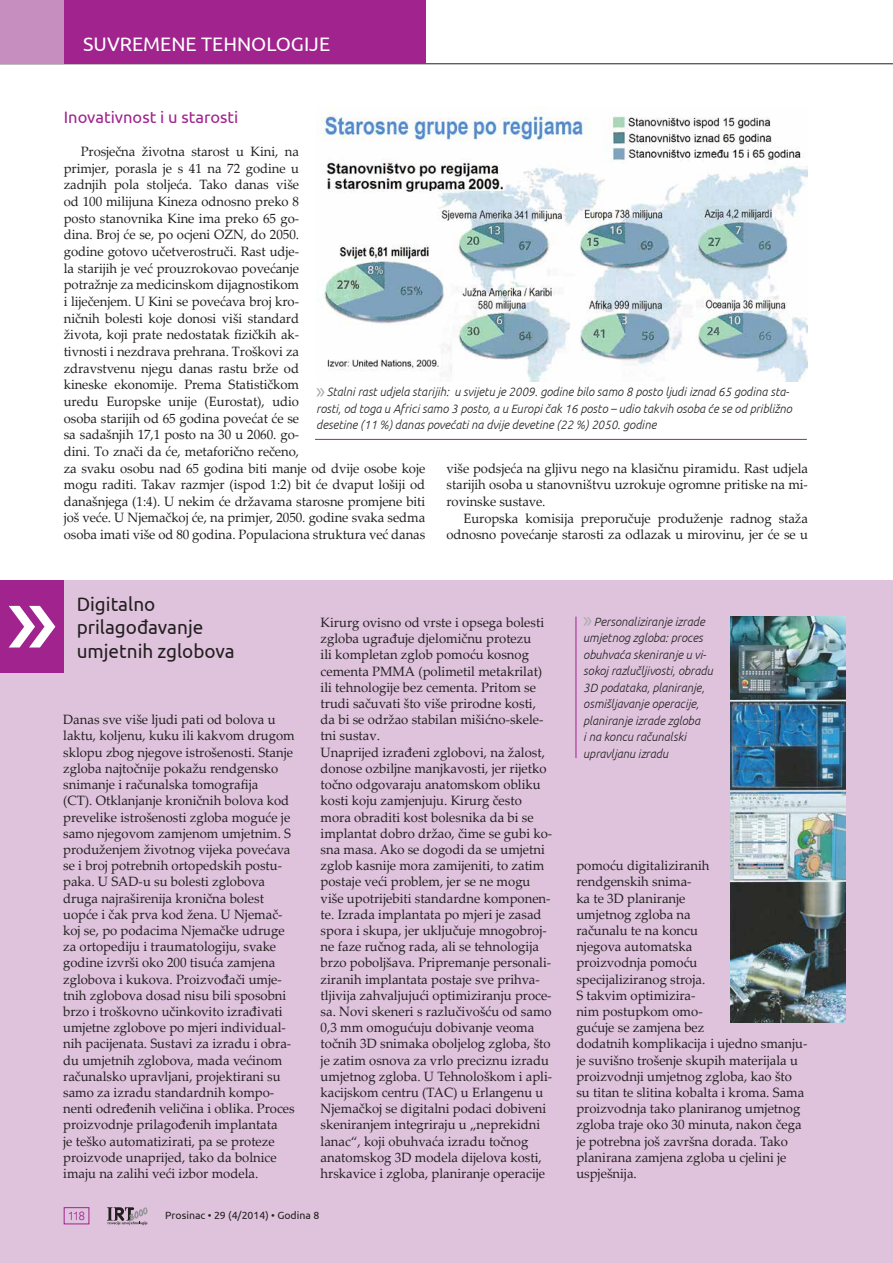
<style>
.page{position:relative;width:893px;height:1263px;background:#fff}
.page>*{position:absolute;margin:0;border:0;box-sizing:border-box;transform-origin:0 0}
.t1{font:19.5px/23.4px "Ubuntu";color:#231f20}
.t2{font:19.5px "Ubuntu";color:#fff}
.t3{font:16.5px "Ubuntu";color:#a0238e}
.t4{font:13.5px/16.2px "Palatino Linotype";color:#231f20}
.t5{font:italic 300 12px/16.5px "Ubuntu";color:#231f20}
.t6{font:300 12px "Ubuntu";color:#a0238e}
.t7{font:10.5px "Ubuntu";color:#231f20}
.s1{font-family:"Myriad Pro";font-weight:400;font-style:normal;font-size:22.5px;color:#a8a9ad}
</style>
<div class="page">
<div style="left:0;top:581px;width:892px;height:682px;background:#dfc3dd"></div>
<svg style="left:107px;top:1207px;width:40px;height:18px"></svg>
<hr style="left:0;top:63px;width:893px;height:1px;background:#231f20">
<div style="left:64px;top:1207px;width:25px;height:17px;border:1px solid #a0238e"></div>
<div style="left:0;top:0;width:64px;height:64px;background:#c68ebf"></div>
<div style="left:64px;top:0;width:361px;height:64px;background:#a0238e"></div>
<img style="left:317px;top:115px;width:491px;height:267px">
<div style="left:0;top:581px;width:63px;height:92px;background:#a0238e"></div>
<img style="left:730px;top:616px;width:116px;height:407px">
<hr style="left:315px;top:439px;width:492px;height:1px;background:#a0238e">
<hr style="left:576px;top:616px;width:1px;height:142px;background:#a0238e">
<h1 class="t2" style="left:83px;top:32px;width:248px">SUVREMENE TEHNOLOGIJE</h1>
<p class="t3" style="left:64px;top:107px;width:176px">Inovativnost i u starosti</p>
<p class="t4" style="left:64px;top:143px;width:363px;line-height:16.6px;text-indent:17px">Prosječna životna starost u Kini, na<br>primjer, porasla je s 41 na 72 godine u<br>zadnjih pola stoljeća. Tako danas više<br>od 100 milijuna Kineza odnosno preko 8<br>posto stanovnika Kine ima preko 65 go-<br>dina. Broj će se, po ocjeni OZN, do 2050.<br>godine gotovo učetverostruči. Rast udje-<br>la starijih je već prouzrokovao povećanje<br>potražnje za medicinskom dijagnostikom<br>i liječenjem. U Kini se povećava broj kro-<br>ničnih bolesti koje donosi viši standard<br>života, koji prate nedostatak fizičkih ak-<br>tivnosti i nezdrava prehrana. Troškovi za<br>zdravstvenu njegu danas rastu brže od<br>kineske ekonomije. Prema Statističkom<br>uredu Europske unije (Eurostat), udio<br>osoba starijih od 65 godina povećat će se<br>sa sadašnjih 17,1 posto na 30 u 2060. go-<br>dini. To znači da će, metaforično rečeno,<br>za svaku osobu nad 65 godina biti manje od dvije osobe koje mogu raditi. Takav razmjer (ispod 1:2) bit će dvaput lošiji od današnjega (1:4). U nekim će državama starosne promjene biti još veće. U Njemačkoj će, na primjer, 2050. godine svaka sedma osoba imati više od 80 godina. Populaciona struktura već danas</p>
<p class="t5" style="left:316px;top:383px;width:477px"><span class="s1">»</span> Stalni rast udjela starijih: u svijetu je 2009. godine bilo samo 8 posto ljudi iznad 65 godina sta&shy;rosti, od toga u Africi samo 3 posto, a u Europi čak 16 posto – udio takvih osoba će se od približno desetine (11 %) danas povećati na dvije devetine (22 %) 2050. godine</p>
<p class="t4" style="left:446px;top:459px;width:363px;line-height:16.6px;text-align:justify">više podsjeća na gljivu nego na klasičnu piramidu. Rast udjela starijih osoba u stanovništvu uzrokuje ogromne pritiske na mi&shy;rovinske sustave.</p>
<p class="t4" style="left:446px;top:509px;width:363px;line-height:16.6px;text-align:right">Europska komisija preporučuje produženje radnog staža odnosno povećanje starosti za odlazak u mirovinu, jer će se u</p>
<h1 class="t1" style="left:77px;top:592px;width:160px">Digitalno prilagođavanje umjetnih zglobova</h1>
<p class="t4" style="left:63px;top:711px;width:233px">Danas sve više ljudi pati od bolova u laktu, koljenu, kuku ili kakvom drugom sklopu zbog njegove istrošenosti. Stanje zgloba najtočnije pokažu rendgensko snimanje i računalska tomografija<br>(CT). Otklanjanje kroničnih bolova kod prevelike istrošenosti zgloba moguće je samo njegovom zamjenom umjetnim. S produženjem životnog vijeka povećava se i broj potrebnih ortopedskih postu&shy;paka. U SAD-u su bolesti zglobova druga najraširenija kronična bolest uopće i čak prva kod žena. U Njemač&shy;koj se, po podacima Njemačke udruge za ortopediju i traumatologiju, svake godine izvrši oko 200 tisuća zamjena zglobova i kukova. Proizvođači umje&shy;tnih zglobova dosad nisu bili sposobni brzo i troškovno učinkovito izrađivati umjetne zglobove po mjeri individual&shy;nih pacijenata. Sustavi za izradu i obra&shy;du umjetnih zglobova, mada većinom računalsko upravljani, projektirani su samo za izradu standardnih kompo&shy;nenti određenih veličina i oblika. Proces proizvodnje prilagođenih implantata<br>je teško automatizirati, pa se proteze proizvode unaprijed, tako da bolnice imaju na zalihi veći izbor modela.</p>
<p class="t4" style="left:321px;top:614px;width:233px">Kirurg ovisno od vrste i opsega bolesti zgloba ugrađuje djelomičnu protezu<br>ili kompletan zglob pomoću kosnog cementa PMMA (polimetil metakrilat) ili tehnologije bez cementa. Pritom se trudi sačuvati što više prirodne kosti, da bi se održao stabilan mišićno-skele&shy;tni sustav.<br>Unaprijed izrađeni zglobovi, na žalost, donose ozbiljne manjkavosti, jer rijetko točno odgovaraju anatomskom obliku kosti koju zamjenjuju. Kirurg često mora obraditi kost bolesnika da bi se implantat dobro držao, čime se gubi ko&shy;sna masa. Ako se dogodi da se umjetni zglob kasnije mora zamijeniti, to zatim postaje veći problem, jer se ne mogu više upotrijebiti standardne komponen&shy;te. Izrada implantata po mjeri je zasad spora i skupa, jer uključuje mnogobroj&shy;ne faze ručnog rada, ali se tehnologija brzo poboljšava. Pripremanje personali&shy;ziranih implantata postaje sve prihva&shy;tljivija zahvaljujući optimiziranju proce&shy;sa. Novi skeneri s razlučivošću od samo 0,3 mm omogućuju dobivanje veoma točnih 3D snimaka oboljelog zgloba, što je zatim osnova za vrlo preciznu izradu umjetnog zgloba. U Tehnološkom i apli&shy;kacijskom centru (TAC) u Erlangenu u Njemačkoj se digitalni podaci dobiveni skeniranjem integriraju u „neprekidni lanac“, koji obuhvaća izradu točnog anatomskog 3D modela dijelova kosti, hrskavice i zgloba, planiranje operacije</p>
<p class="t6" style="left:68px;top:1208px;width:19px">118</p>
<p class="t7" style="left:165px;top:1209px;width:156px">Prosinac • 29 (4/2014) • Godina 8</p>
<p class="t5" style="left:583px;top:613px;width:131px"><span class="s1">»</span>Personaliziranje izrade umjetnog zgloba: proces obuhvaća skeniranje u vi&shy;sokoj razlučljivosti, obradu<br>3D podataka, planiranje, osmišljavanje operacije, planiranje izrade zgloba<br>i na koncu računalski upravljanu izradu</p>
<p class="t4" style="left:576px;top:857px;width:233px">pomoću digitaliziranih<br>rendgenskih snima-<br>ka te 3D planiranje<br>umjetnog zgloba na<br>računalu te na koncu<br>njegova automatska<br>proizvodnja pomoću<br>specijaliziranog stroja.<br>S takvim optimizira-<br>nim postupkom omo-<br>gućuje se zamjena bez<br>dodatnih komplikacija i ujedno smanju&shy;je suvišno trošenje skupih materijala u proizvodnji umjetnog zgloba, kao što su titan te slitina kobalta i kroma. Sama proizvodnja tako planiranog umjetnog zgloba traje oko 30 minuta, nakon čega je potrebna još završna dorada. Tako planirana zamjena zgloba u cjelini je uspješnija.</p>
</div>
